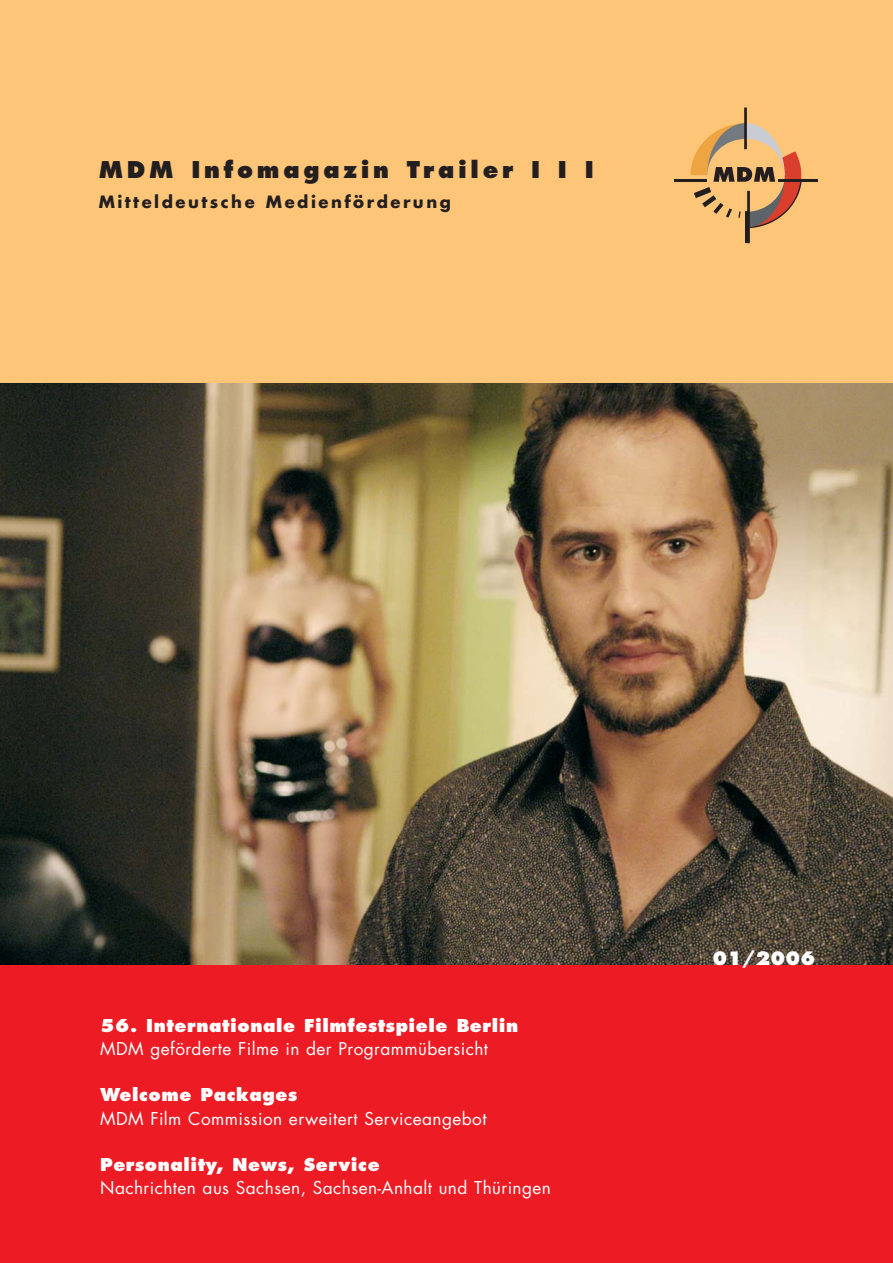
<style>
.page{position:relative;width:893px;height:1263px;background:#fff}
.page>*{position:absolute;margin:0;border:0;box-sizing:border-box;transform-origin:0 0}
.t1{font:800 22.5px "Futura";letter-spacing:.165em;color:#231f20}
.t2{font:800 18px "Futura";color:#fff}
.t3{font:17.25px "Futura";letter-spacing:.025em;color:#fff}
.t4{font:800 17.25px "Futura";letter-spacing:.035em;color:#fff}
.t5{font:700 16.5px "Futura";letter-spacing:.15em;color:#231f20}
</style>
<div class="page">
<img style="left:0;top:383px;width:892px;height:582px">
<div style="left:0;top:0;width:892px;height:383px;background:#fdc578"></div>
<div style="left:0;top:965px;width:892px;height:298px;background:#ed1c24"></div>
<hr style="left:744px;top:108px;width:2px;height:41px;background:#231f20">
<hr style="left:674px;top:179px;width:32px;height:2px;background:#231f20">
<hr style="left:778px;top:179px;width:40px;height:2px;background:#231f20">
<hr style="left:747px;top:191px;width:2px;height:52px;background:#231f20">
<hr style="left:745px;top:212px;width:3px;height:31px;background:#231f20">
<svg style="left:687px;top:123px;width:122px;height:106px"></svg>
<h1 class="t1" style="left:99px;top:160px;width:496px">MDM Infomagazin Trailer I I I</h1>
<p class="t5" style="left:99px;top:194px;width:354px">Mitteldeutsche Medienförderung</p>
<p class="t4" style="left:100px;top:1018px;width:419px">56. Internationale Filmfestspiele Berlin</p>
<p class="t3" style="left:100px;top:1041px;width:389px">MDM geförderte Filme in der Programmübersicht</p>
<p class="t4" style="left:100px;top:1088px;width:199px">Welcome Packages</p>
<p class="t3" style="left:100px;top:1110px;width:388px">MDM Film Commission erweitert Serviceangebot</p>
<p class="t4" style="left:100px;top:1157px;width:281px">Personality, News, Service</p>
<p class="t3" style="left:100px;top:1180px;width:452px">Nachrichten aus Sachsen, Sachsen-Anhalt und Thüringen</p>
<p class="t2" style="left:712px;top:951px;width:104px">01/2006</p>
</div>
